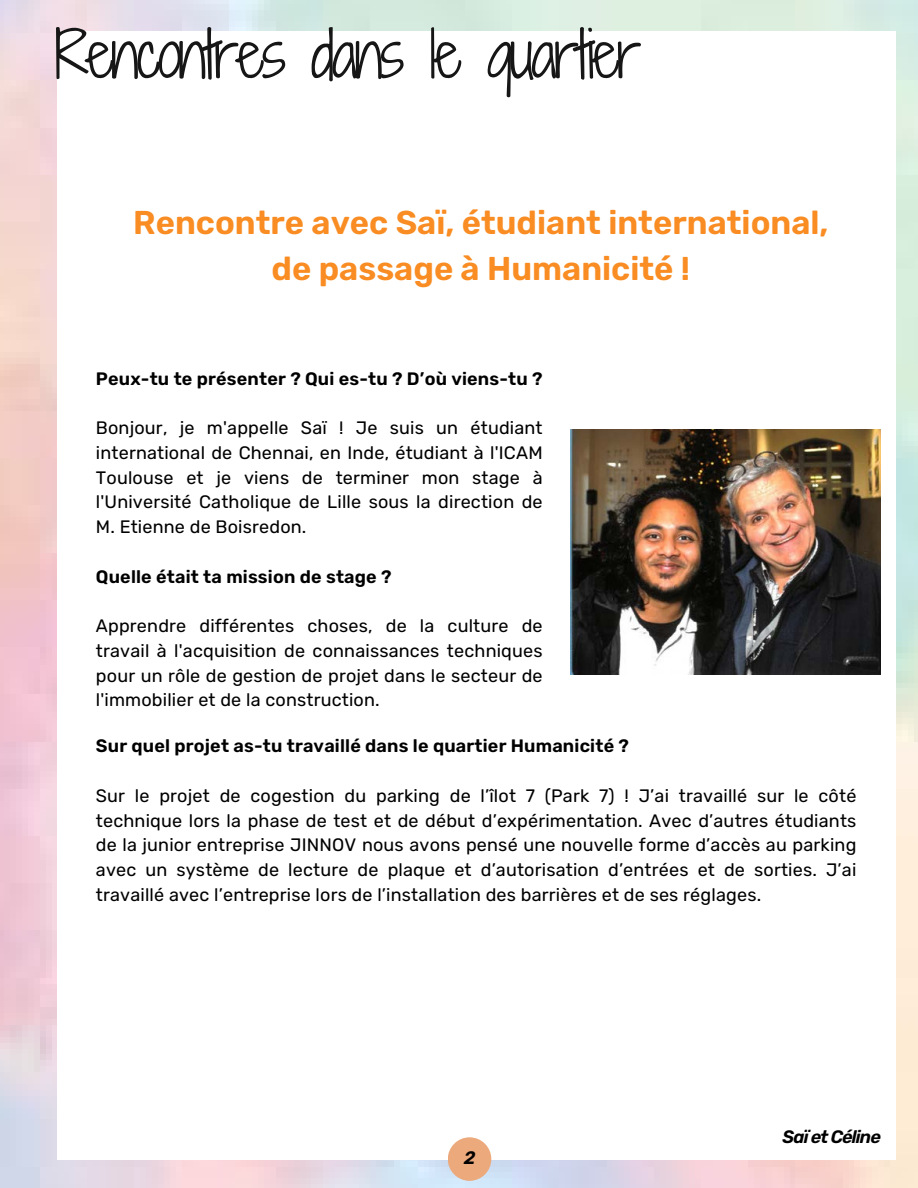
<style>
.page{position:relative;width:918px;height:1188px;background:#fff}
.page>*{position:absolute;margin:0;border:0;box-sizing:border-box;transform-origin:0 0}
.t1{font:61.5px "Shadows Into Light Two";letter-spacing:-.05em;color:#161616}
.t2{font:600 33px/46.2px "Rubik";color:#f98c22;text-align:center}
.t3{font:18px/24.8px "Rubik";letter-spacing:.01em;color:#000;text-align:justify}
.t4{font:600 18px "Rubik";letter-spacing:.01em;color:#000}
.t5{font:italic 600 18px "Rubik";letter-spacing:-.05em;color:#000}
</style>
<div class="page">
<img style="left:571px;top:429px;width:309px;height:246px">
<div style="left:448px;top:1137px;width:43px;height:44px;background:#eca97c;border-radius:50%"></div>
<h3 class="t1" style="left:54px;top:9px;width:589px">Rencontres dans le quartier</h3>
<p class="t2" style="left:133px;top:200px;width:697px">Rencontre avec Saï, étudiant international, de passage à Humanicité !</p>
<h1 class="t4" style="left:96px;top:368px;width:448px">Peux-tu te présenter ? Qui es-tu ? D’où viens-tu ?</h1>
<h2 class="t3" style="left:96px;top:416px;width:448px">Bonjour, je m'appelle Saï ! Je suis un étudiant international de Chennai, en Inde, étudiant à l'ICAM Toulouse et je viens de terminer mon stage à l'Université Catholique de Lille sous la direction de M. Etienne de Boisredon.</h2>
<h3 class="t4" style="left:96px;top:566px;width:297px">Quelle était ta mission de stage ?</h3>
<p class="t3" style="left:96px;top:614px;width:448px">Apprendre différentes choses, de la culture de travail à l'acquisition de connaissances techniques pour un rôle de gestion de projet dans le secteur de l'immobilier et de la construction.</p>
<p class="t4" style="left:96px;top:735px;width:535px">Sur quel projet as-tu travaillé dans le quartier Humanicité ?</p>
<h3 class="t3" style="left:96px;top:783px;width:762px">Sur le projet de cogestion du parking de l’îlot 7 (Park 7) ! J’ai travaillé sur le côté technique lors la phase de test et de début d’expérimentation. Avec d’autres étudiants de la junior entreprise JINNOV nous avons pensé une nouvelle forme d’accès au parking avec un système de lecture de plaque et d’autorisation d’entrées et de sorties. J’ai travaillé avec l’entreprise lors de l’installation des barrières et de ses réglages.</h3>
<p class="t5" style="left:464px;top:1147px;width:13px">2</p>
<p class="t5" style="left:783px;top:1126px;width:100px">Saï et Céline</p>
</div>
